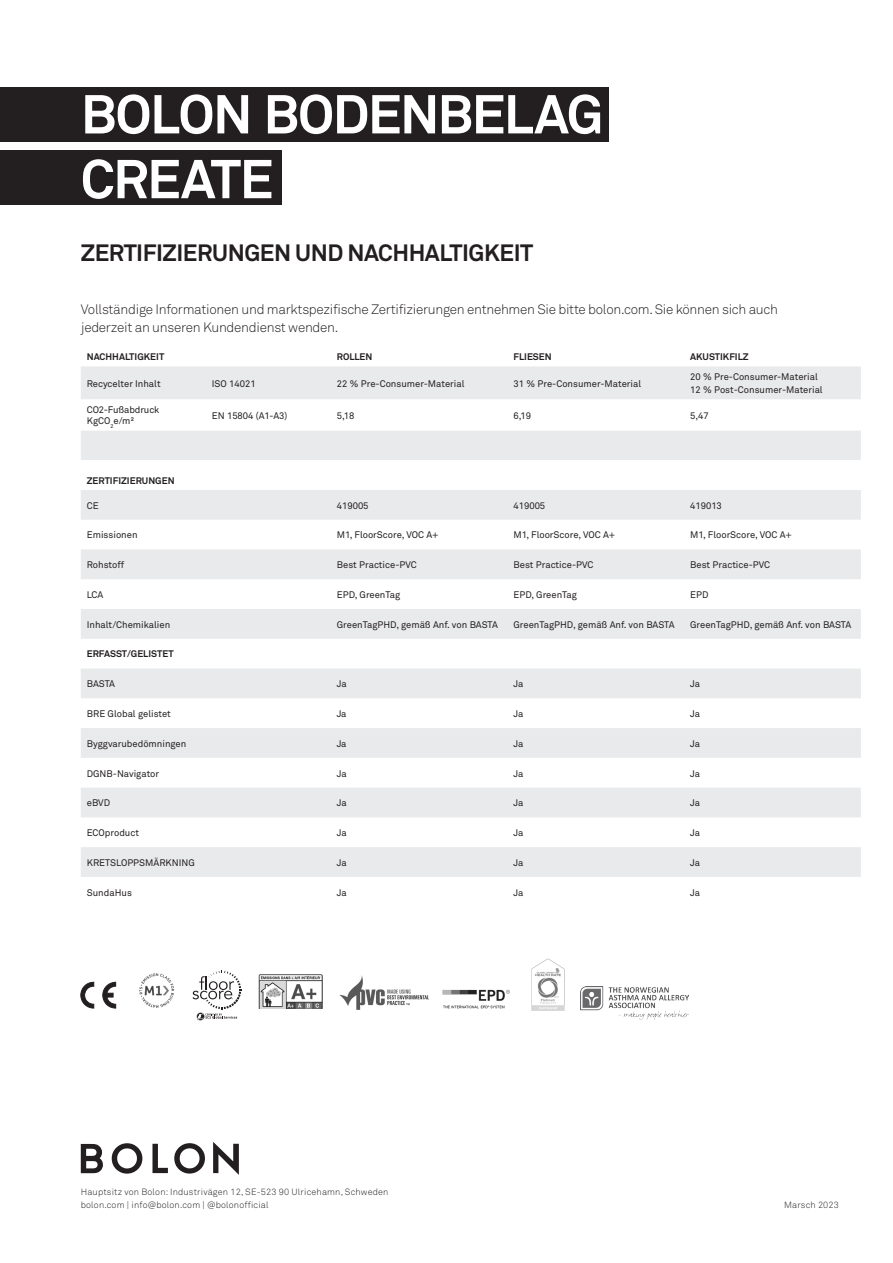
<style>
.page{position:relative;width:893px;height:1263px;background:#fff}
.page>*{position:absolute;margin:0;border:0;box-sizing:border-box;transform-origin:0 0}
.Body_Copy_Style{font:700 54px/64.8px "Akkurat";letter-spacing:-.03em;color:#fff}
.t1{font:700 23.4px "Akkurat";letter-spacing:-.02em;color:#231f20}
.Brödtext_15pt{font:300 13.5px/18px "Akkurat";letter-spacing:-.02em;color:#231f20}
.t2{font:9.45px "Akkurat";color:#231f20}
.t3{font:700 9.45px "Akkurat";color:#231f20}
.t4{font:300 9px "Akkurat";letter-spacing:.02em;color:#231f20}
</style>
<div class="page">
<div style="left:0;top:150px;width:281px;height:55px;background:#231f20"></div>
<div style="left:0;top:87px;width:609px;height:55px;background:#231f20"></div>
<svg style="left:81px;top:366px;width:780px;height:511px;fill:#e9eaeb"></svg>
<svg style="left:81px;top:399px;width:780px;height:91px"></svg>
<svg style="left:174px;top:1143px;width:31px;height:30px"></svg>
<svg style="left:112px;top:1143px;width:30px;height:30px"></svg>
<svg style="left:152px;top:1144px;width:16px;height:29px"></svg>
<svg style="left:213px;top:1142px;width:26px;height:33px"></svg>
<svg style="left:81px;top:1144px;width:22px;height:29px"></svg>
<svg style="left:192px;top:971px;width:49px;height:49px"></svg>
<img style="left:139px;top:973px;width:36px;height:35px">
<svg style="left:81px;top:981px;width:35px;height:27px"></svg>
<img style="left:340px;top:975px;width:89px;height:35px">
<img style="left:442px;top:989px;width:68px;height:20px">
<img style="left:258px;top:974px;width:65px;height:34px">
<img style="left:531px;top:958px;width:34px;height:52px">
<img style="left:580px;top:987px;width:108px;height:32px">
<p class="Body_Copy_Style" style="left:81px;top:81px;width:524px">BOLON BODENBELAG<br>CREATE</p>
<p class="t1" style="left:81px;top:238px;width:454px">ZERTIFIZIERUNGEN UND NACHHALTIGKEIT</p>
<p class="Brödtext_15pt" style="left:81px;top:300px;width:699px">Vollständige Informationen und marktspezifische Zertifizierungen entnehmen Sie bitte bolon.com. Sie können sich auch jederzeit an unseren Kundendienst wenden.</p>
<p class="t3" style="left:87px;top:351px;width:79px">NACHHALTIGKEIT</p>
<p class="t3" style="left:337px;top:351px;width:37px">ROLLEN</p>
<p class="t3" style="left:513px;top:351px;width:40px">FLIESEN</p>
<p class="t3" style="left:690px;top:351px;width:60px">AKUSTIKFILZ</p>
<p class="t2" style="left:87px;top:377px;width:75px">Recycelter Inhalt</p>
<p class="t2" style="left:212px;top:377px;width:45px">ISO 14021</p>
<p class="t2" style="left:337px;top:377px;width:129px">22 % Pre-Consumer-Material</p>
<p class="t2" style="left:513px;top:377px;width:129px">31 % Pre-Consumer-Material</p>
<p class="t2" style="left:690px;top:371px;width:129px">20 % Pre-Consumer-Material</p>
<p class="t2" style="left:690px;top:384px;width:134px">12 % Post-Consumer-Material</p>
<p class="t2" style="left:87px;top:404px;width:74px">CO2-Fußabdruck</p>
<p class="t2" style="left:87px;top:415px;width:49px">KgCO<sub>2</sub>e/m²</p>
<p class="t2" style="left:212px;top:409px;width:77px">EN 15804 (A1-A3)</p>
<p class="t2" style="left:337px;top:409px;width:19px">5,18</p>
<p class="t2" style="left:513px;top:409px;width:19px">6,19</p>
<p class="t2" style="left:690px;top:409px;width:20px">5,47</p>
<p class="t3" style="left:87px;top:475px;width:89px">ZERTIFIZIERUNGEN</p>
<p class="t2" style="left:87px;top:499px;width:13px">CE</p>
<p class="t2" style="left:337px;top:499px;width:33px">419005</p>
<p class="t2" style="left:513px;top:499px;width:33px">419005</p>
<p class="t2" style="left:690px;top:499px;width:33px">419013</p>
<p class="t2" style="left:87px;top:529px;width:52px">Emissionen</p>
<p class="t2" style="left:337px;top:529px;width:103px">M1, FloorScore, VOC A+</p>
<p class="t2" style="left:513px;top:529px;width:103px">M1, FloorScore, VOC A+</p>
<p class="t2" style="left:690px;top:529px;width:103px">M1, FloorScore, VOC A+</p>
<p class="t2" style="left:87px;top:559px;width:39px">Rohstoff</p>
<p class="t2" style="left:337px;top:559px;width:81px">Best Practice-PVC</p>
<p class="t2" style="left:513px;top:559px;width:81px">Best Practice-PVC</p>
<p class="t2" style="left:690px;top:559px;width:81px">Best Practice-PVC</p>
<p class="t2" style="left:87px;top:589px;width:18px">LCA</p>
<p class="t2" style="left:337px;top:589px;width:65px">EPD, GreenTag</p>
<p class="t2" style="left:513px;top:589px;width:65px">EPD, GreenTag</p>
<p class="t2" style="left:690px;top:589px;width:20px">EPD</p>
<p class="t2" style="left:87px;top:618px;width:85px">Inhalt/Chemikalien</p>
<p class="t2" style="left:337px;top:618px;width:163px">GreenTagPHD, gemäß Anf. von BASTA</p>
<p class="t2" style="left:513px;top:618px;width:163px">GreenTagPHD, gemäß Anf. von BASTA</p>
<p class="t2" style="left:690px;top:618px;width:163px">GreenTagPHD, gemäß Anf. von BASTA</p>
<p class="t3" style="left:87px;top:648px;width:88px">ERFASST/GELISTET</p>
<p class="t2" style="left:87px;top:678px;width:30px">BASTA</p>
<p class="t2" style="left:337px;top:678px;width:11px">Ja</p>
<p class="t2" style="left:513px;top:678px;width:11px">Ja</p>
<p class="t2" style="left:690px;top:678px;width:11px">Ja</p>
<p class="t2" style="left:87px;top:708px;width:86px">BRE Global gelistet</p>
<p class="t2" style="left:337px;top:708px;width:11px">Ja</p>
<p class="t2" style="left:513px;top:708px;width:11px">Ja</p>
<p class="t2" style="left:690px;top:708px;width:11px">Ja</p>
<p class="t2" style="left:87px;top:737px;width:101px">Byggvarubedömningen</p>
<p class="t2" style="left:337px;top:737px;width:11px">Ja</p>
<p class="t2" style="left:513px;top:737px;width:11px">Ja</p>
<p class="t2" style="left:690px;top:737px;width:11px">Ja</p>
<p class="t2" style="left:87px;top:767px;width:74px">DGNB-Navigator</p>
<p class="t2" style="left:337px;top:767px;width:11px">Ja</p>
<p class="t2" style="left:513px;top:767px;width:11px">Ja</p>
<p class="t2" style="left:690px;top:767px;width:11px">Ja</p>
<p class="t2" style="left:87px;top:797px;width:25px">eBVD</p>
<p class="t2" style="left:337px;top:797px;width:11px">Ja</p>
<p class="t2" style="left:513px;top:797px;width:11px">Ja</p>
<p class="t2" style="left:690px;top:797px;width:11px">Ja</p>
<p class="t2" style="left:87px;top:827px;width:54px">ECOproduct</p>
<p class="t2" style="left:337px;top:827px;width:11px">Ja</p>
<p class="t2" style="left:513px;top:827px;width:11px">Ja</p>
<p class="t2" style="left:690px;top:827px;width:11px">Ja</p>
<p class="t2" style="left:87px;top:856px;width:110px">KRETSLOPPSMÄRKNING</p>
<p class="t2" style="left:337px;top:856px;width:11px">Ja</p>
<p class="t2" style="left:513px;top:856px;width:11px">Ja</p>
<p class="t2" style="left:690px;top:856px;width:11px">Ja</p>
<p class="t2" style="left:87px;top:886px;width:47px">SundaHus</p>
<p class="t2" style="left:337px;top:886px;width:11px">Ja</p>
<p class="t2" style="left:513px;top:886px;width:11px">Ja</p>
<p class="t2" style="left:690px;top:886px;width:11px">Ja</p>
<p class="t4" style="left:81px;top:1186px;width:309px">Hauptsitz von Bolon: Industrivägen 12, SE-523 90 Ulricehamn, Schweden</p>
<p class="t4" style="left:81px;top:1199px;width:189px">bolon.com | info@bolon.com | @bolonofficial</p>
<p class="t4" style="left:784px;top:1199px;width:56px">Marsch 2023</p>
</div>
